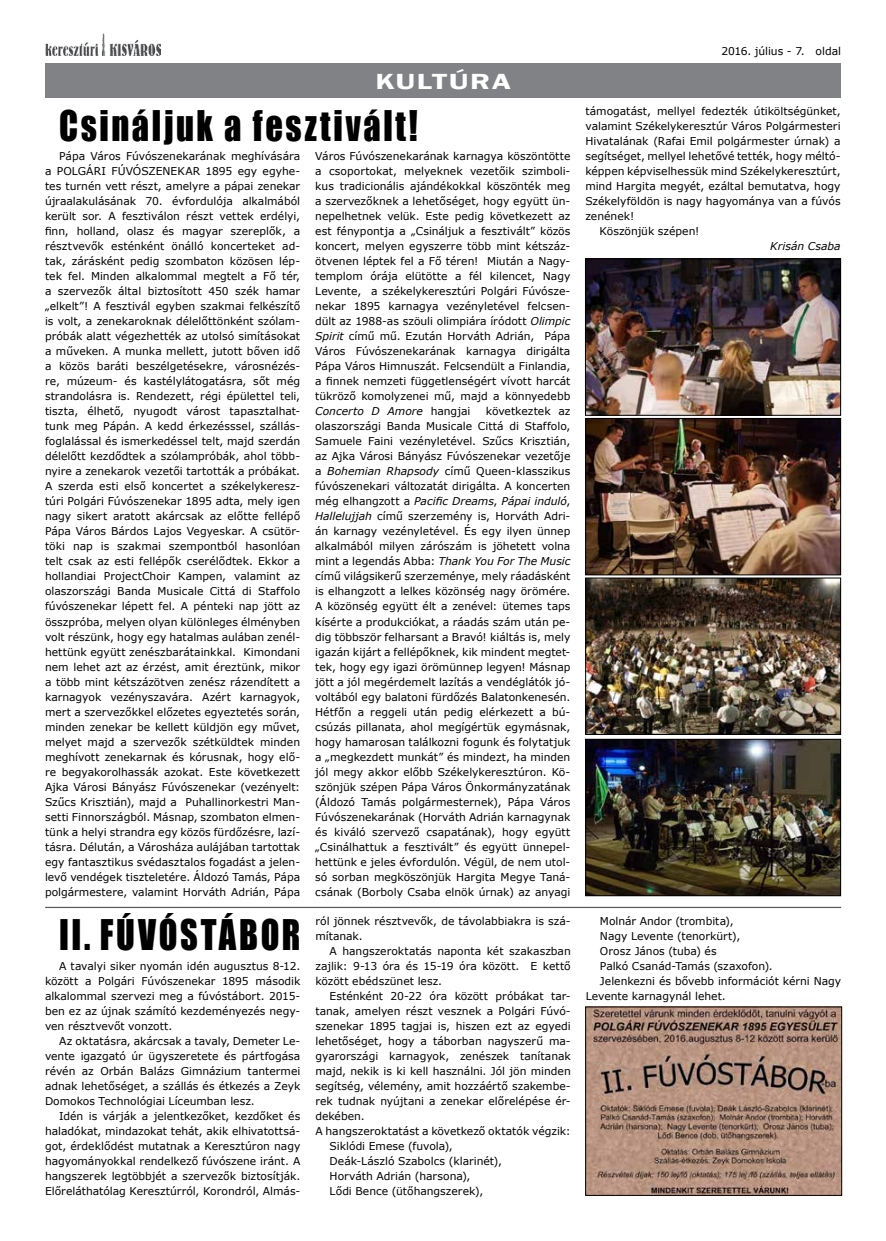
<style>
.page{position:relative;width:886px;height:1241px;background:#fff}
.page>*{position:absolute;margin:0;border:0;box-sizing:border-box;transform-origin:0 0}
.t1{font:38.75px "Impact";letter-spacing:.075em;color:#000;scale:.89 1}
.t2{font:600 22.5px "Franklin Gothic";letter-spacing:.05em;color:#fff;scale:1.36 1}
.t3{font:10.75px/15px "Verdana";color:#000;text-align:justify}
.t4{font:italic 10.75px "Verdana";letter-spacing:.005em;color:#000}
.s1{font-style:italic}
</style>
<div class="page">
<img style="left:45px;top:34px;width:115px;height:21px">
<div style="left:45px;top:64px;width:796px;height:34px;background:#808285"></div>
<img style="left:587px;top:1008px;width:253px;height:185px">
<div style="left:585px;top:1006px;width:257px;height:189px;border:1px solid #000"></div>
<img style="left:587px;top:579px;width:252px;height:153px">
<div style="left:585px;top:577px;width:256px;height:157px;border:1px solid #000"></div>
<img style="left:587px;top:260px;width:252px;height:153px">
<div style="left:585px;top:258px;width:256px;height:157px;border:1px solid #000"></div>
<img style="left:587px;top:420px;width:252px;height:153px">
<div style="left:585px;top:418px;width:256px;height:157px;border:1px solid #000"></div>
<img style="left:587px;top:741px;width:252px;height:152px">
<div style="left:585px;top:739px;width:256px;height:156px;border:1px solid #000"></div>
<hr style="left:45px;top:906px;width:796px;height:1px;background:#58595b">
<h2 class="t2" style="left:375px;top:67px;width:101px">KULTÚRA</h2>
<h1 class="t1" style="left:59px;top:95px;width:405px">Csináljuk a fesztivált!</h1>
<p class="t3" style="left:45px;top:149px;width:257px;text-indent:14px">Pápa Város Fúvószenekarának meghívására a POLGÁRI FÚVÓSZENEKAR 1895 egy egyhe&shy;tes turnén vett részt, amelyre a pápai zenekar újraalakulásának 70. évfordulója alkalmából került sor. A fesztiválon részt vettek erdélyi, finn, holland, olasz és magyar szereplők, a résztvevők esténként önálló koncerteket ad&shy;tak, zárásként pedig szombaton közösen lép&shy;tek fel. Minden alkalommal megtelt a Fő tér, a szervezők által biztosított 450 szék hamar „elkelt”! A fesztivál egyben szakmai felkészítő is volt, a zenekaroknak délelőttönként szólam&shy;próbák alatt végezhették az utolsó simításokat a műveken. A munka mellett, jutott bőven idő a közös baráti beszélgetésekre, városnézés&shy;re, múzeum- és kastélylátogatásra, sőt még strandolásra is. Rendezett, régi épülettel teli, tiszta, élhető, nyugodt várost tapasztalhat&shy;tunk meg Pápán. A kedd érkezésssel, szállás&shy;foglalással és ismerkedéssel telt, majd szerdán délelőtt kezdődtek a szólampróbák, ahol több&shy;nyire a zenekarok vezetői tartották a próbákat.<br>A szerda esti első koncertet a székelykeresz&shy;túri Polgári Fúvószenekar 1895 adta, mely igen nagy sikert aratott akárcsak az előtte fellépő Pápa Város Bárdos Lajos Vegyeskar. A csütör&shy;töki nap is szakmai szempontból hasonlóan telt csak az esti fellépők cserélődtek. Ekkor a hollandiai ProjectChoir Kampen, valamint az olaszországi Banda Musicale Cittá di Staffolo fúvószenekar lépett fel. A pénteki nap jött az összpróba, melyen olyan különleges élményben volt részünk, hogy egy hatalmas aulában zenél&shy;hettünk együtt zenészbarátainkkal. Kimondani nem lehet azt az érzést, amit éreztünk, mikor a több mint kétszázötven zenész rázendített a karnagyok vezényszavára. Azért karnagyok, mert a szervezőkkel előzetes egyeztetés során, minden zenekar be kellett küldjön egy művet, melyet majd a szervezők szétküldtek minden meghívott zenekarnak és kórusnak, hogy elő&shy;re begyakorolhassák azokat. Este következett Ajka Városi Bányász Fúvószenekar (vezényelt:<br>Szűcs Krisztián), majd a Puhallinorkestri Man&shy;setti Finnországból. Másnap, szombaton elmen&shy;tünk a helyi strandra egy közös fürdőzésre, lazí&shy;tásra. Délután, a Városháza aulájában tartottak egy fantasztikus svédasztalos fogadást a jelen&shy;levő vendégek tiszteletére. Áldozó Tamás, Pápa polgármestere, valamint Horváth Adrián, Pápa</p>
<p class="t3" style="left:315px;top:149px;width:257px">Város Fúvószenekarának karnagya köszöntötte a csoportokat, melyeknek vezetőik szimboli&shy;kus tradicionális ajándékokkal köszönték meg a szervezőknek a lehetőséget, hogy együtt ün&shy;nepelhetnek velük. Este pedig következett az est fénypontja a „Csináljuk a fesztivált” közös koncert, melyen egyszerre több mint kétszáz&shy;ötvenen léptek fel a Fő téren! Miután a Nagy&shy;templom órája elütötte a fél kilencet, Nagy Levente, a székelykeresztúri Polgári Fúvósze&shy;nekar 1895 karnagya vezényletével felcsen&shy;dült az 1988-as szöuli olimpiára íródott <span class="s1">Olimpic Spirit</span> című mű. Ezután Horváth Adrián, Pápa Város Fúvószenekarának karnagya dirigálta Pápa Város Himnuszát. Felcsendült a Finlandia, a finnek nemzeti függetlenségért vívott harcát tükröző komolyzenei mű, majd a könnyedebb <span class="s1">Concerto D Amore</span> hangjai</p>
<p class="t3" style="left:315px;top:404px;width:257px;text-indent:171px">következtek az olaszországi Banda Musicale Cittá di Staffolo, Samuele Faini vezényletével. Szűcs Krisztián, az Ajka Városi Bányász Fúvószenekar vezetője a <span class="s1">Bohemian Rhapsody</span> című Queen-klasszikus fúvószenekari változatát dirigálta. A koncerten még elhangzott a <span class="s1">Pacific Dreams</span>, <span class="s1">Pápai induló</span>, <span class="s1">Hallelujjah</span> című szerzemény is, Horváth Adri&shy;án karnagy vezényletével. És egy ilyen ünnep alkalmából milyen zárószám is jöhetett volna mint a legendás Abba: <span class="s1">Thank You For The Music </span>című világsikerű szerzeménye, mely ráadásként is elhangzott a lelkes közönség nagy örömére.<br>A közönség együtt élt a zenével: ütemes taps kísérte a produkciókat, a ráadás szám után pe&shy;dig többször felharsant a Bravó! kiáltás is, mely igazán kijárt a fellépőknek, kik mindent megtet&shy;tek, hogy egy igazi örömünnep legyen! Másnap jött a jól megérdemelt lazítás a vendéglátók jó&shy;voltából egy balatoni fürdőzés Balatonkenesén.<br>Hétfőn a reggeli után pedig elérkezett a bú&shy;csúzás pillanata, ahol megígértük egymásnak, hogy hamarosan találkozni fogunk és folytatjuk a „megkezdett munkát” és mindezt, ha minden jól megy akkor előbb Székelykeresztúron. Kö&shy;szönjük szépen Pápa Város Önkormányzatának (Áldozó Tamás polgármesternek), Pápa Város Fúvószenekarának (Horváth Adrián karnagynak és kiváló szervező csapatának), hogy együtt „Csinálhattuk a fesztivált” és együtt ünnepel&shy;hettünk e jeles évfordulón. Végül, de nem utol&shy;só sorban megköszönjük Hargita Megye Taná&shy;csának (Borboly Csaba elnök úrnak) az anyagi</p>
<h1 class="t1" style="left:59px;top:904px;width:272px">II. FÚVÓSTÁBOR</h1>
<p class="t3" style="left:45px;top:958px;width:257px;text-indent:14px">A tavalyi siker nyomán idén augusztus 8-12. között a Polgári Fúvószenekar 1895 második alkalommal szervezi meg a fúvóstábort. 2015- ben ez az újnak számító kezdeményezés negy&shy;ven résztvevőt vonzott.</p>
<p class="t3" style="left:45px;top:1033px;width:257px;text-indent:14px">Az oktatásra, akárcsak a tavaly, Demeter Le&shy;vente igazgató úr ügyszeretete és pártfogása révén az Orbán Balázs Gimnázium tantermei adnak lehetőséget, a szállás és étkezés a Zeyk Domokos Technológiai Líceumban lesz.</p>
<p class="t3" style="left:45px;top:1108px;width:257px;text-indent:14px">Idén is várják a jelentkezőket, kezdőket és haladókat, mindazokat tehát, akik elhivatottsá&shy;got, érdeklődést mutatnak a Keresztúron nagy hagyományokkal rendelkező fúvószene iránt. A hangszerek legtöbbjét a szervezők biztosítják.<br>Előreláthatólag Keresztúrról, Korondról, Almás-</p>
<p class="t3" style="left:315px;top:913px;width:257px">ról jönnek résztvevők, de távolabbiakra is szá&shy;mítanak.</p>
<p class="t3" style="left:315px;top:943px;width:257px;text-indent:14px">A hangszeroktatás naponta két szakaszban zajlik: 9-13 óra és 15-19 óra között. E kettő között ebédszünet lesz.</p>
<p class="t3" style="left:330px;top:988px;width:243px">Esténként 20-22 óra között próbákat tar-</p>
<p class="t3" style="left:315px;top:1003px;width:257px">tanak, amelyen részt vesznek a Polgári Fúvó-</p>
<p class="t3" style="left:315px;top:1018px;width:257px">szenekar 1895 tagjai is, hiszen ezt az egyedi</p>
<p class="t3" style="left:315px;top:1033px;width:257px">lehetőséget, hogy a táborban nagyszerű ma-</p>
<p class="t3" style="left:315px;top:1048px;width:257px">gyarországi karnagyok, zenészek tanítanak</p>
<p class="t3" style="left:315px;top:1063px;width:257px">majd, nekik is ki kell használni. Jól jön minden</p>
<p class="t3" style="left:315px;top:1078px;width:257px">segítség, vélemény, amit hozzáértő szakembe-</p>
<p class="t3" style="left:315px;top:1093px;width:257px">rek tudnak nyújtani a zenekar előrelépése ér-</p>
<p class="t3" style="left:315px;top:1108px;width:51px">dekében.</p>
<p class="t3" style="left:315px;top:1123px;width:257px">A hangszeroktatást a következő oktatók végzik:</p>
<p class="t3" style="left:330px;top:1138px;width:125px">Siklódi Emese (fuvola),</p>
<p class="t3" style="left:330px;top:1153px;width:174px">Deák-László Szabolcs (klarinét),</p>
<p class="t3" style="left:330px;top:1168px;width:142px">Horváth Adrián (harsona),</p>
<p class="t3" style="left:330px;top:1183px;width:155px">Lődi Bence (ütőhangszerek),</p>
<p class="t3" style="left:721px;top:44px;width:121px">2016. július - 7. oldal</p>
<p class="t3" style="left:585px;top:104px;width:257px">támogatást, mellyel fedezték útiköltségünket,</p>
<p class="t3" style="left:585px;top:119px;width:257px">valamint Székelykeresztúr Város Polgármesteri</p>
<p class="t3" style="left:585px;top:134px;width:257px">Hivatalának (Rafai Emil polgármester úrnak) a</p>
<p class="t3" style="left:585px;top:149px;width:257px">segítséget, mellyel lehetővé tették, hogy méltó-</p>
<p class="t3" style="left:585px;top:164px;width:257px">képpen képviselhessük mind Székelykeresztúrt,</p>
<p class="t3" style="left:585px;top:179px;width:257px">mind Hargita megyét, ezáltal bemutatva, hogy</p>
<p class="t3" style="left:585px;top:194px;width:257px">Székelyföldön is nagy hagyománya van a fúvós</p>
<p class="t3" style="left:585px;top:209px;width:50px">zenének!</p>
<p class="t3" style="left:599px;top:224px;width:101px">Köszönjük szépen!</p>
<p class="t4" style="left:770px;top:239px;width:72px">Krisán Csaba</p>
<p class="t3" style="left:600px;top:913px;width:135px">Molnár Andor (trombita),</p>
<p class="t3" style="left:600px;top:928px;width:142px">Nagy Levente (tenorkürt),</p>
<p class="t3" style="left:600px;top:943px;width:118px">Orosz János (tuba) és</p>
<p class="t3" style="left:600px;top:958px;width:174px">Palkó Csanád-Tamás (szaxofon).</p>
<p class="t3" style="left:600px;top:973px;width:243px">Jelenkezni és bővebb információt kérni Nagy</p>
<p class="t3" style="left:586px;top:988px;width:141px">Levente karnagynál lehet.</p>
</div>
